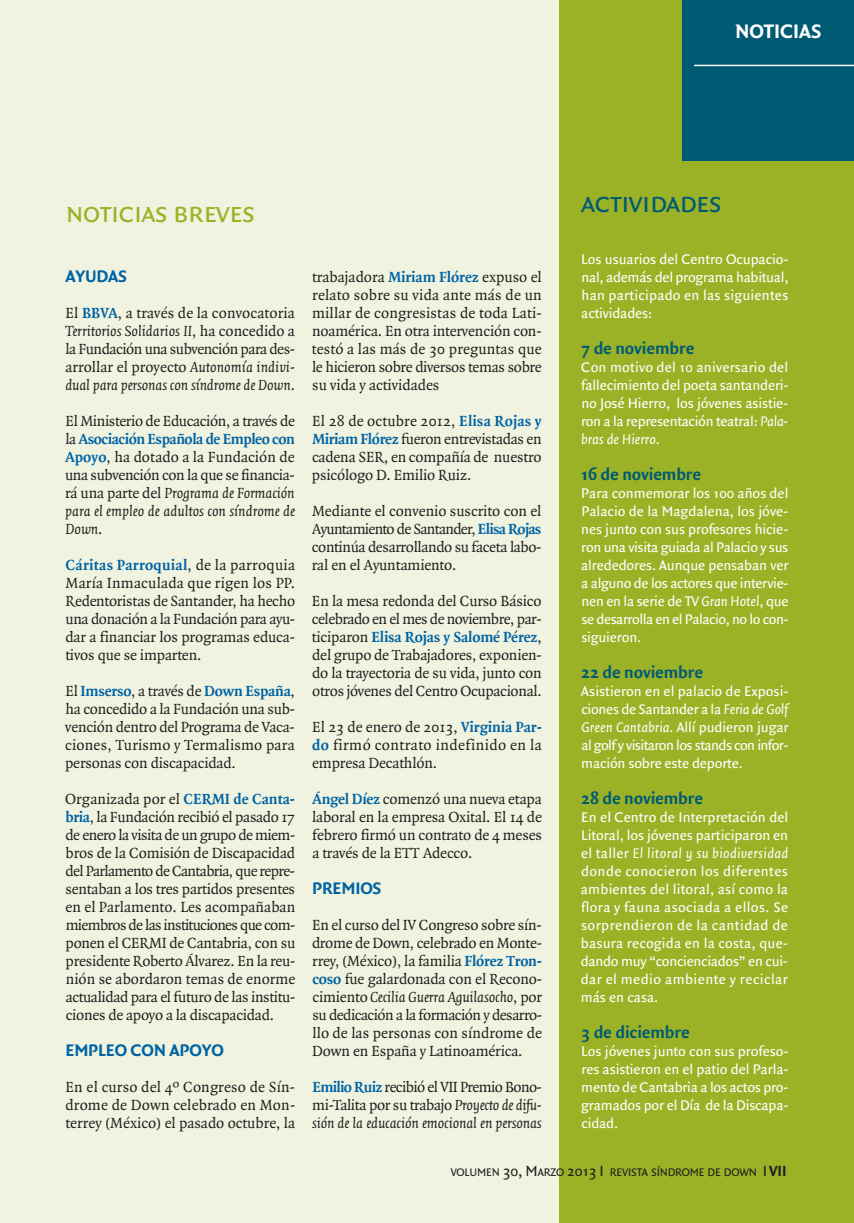
<style>
.page{position:relative;width:854px;height:1223px;background:#fff}
.page>*{position:absolute;margin:0;border:0;box-sizing:border-box;transform-origin:0 0}
.t1{font:30px "Quadraat Sans Small Caps";letter-spacing:-.03em;color:#9cb226}
.t2{font:30px "Quadraat Sans Small Caps";letter-spacing:-.03em;color:#005a74}
.t3{font:700 21px "Quadraat Sans";color:#fff}
.t4{font:700 18px "Quadraat Sans";letter-spacing:-.01em;color:#005a74}
.t5{font:700 18px "Quadraat Sans";letter-spacing:-.01em;color:#0063a4}
.t6{font:15.75px/18px "Quadraat";letter-spacing:-.01em;color:#231f20;text-align:justify}
.t7{font:italic 15.75px/18px "Quadraat";letter-spacing:-.01em;color:#231f20;text-align:justify}
.t8{font:15px/18px "Quadraat Sans";letter-spacing:-.01em;color:#fff;text-align:justify}
.t9{font:11.85px "Quadraat Sans";letter-spacing:-.015em;color:#231f20}
.s1{font-weight:700;color:#0063a4}
.s2{font-style:italic}
.s3{font-weight:700;font-style:normal;color:#0063a4}
.s4{font-style:normal}
.s5{font-size:15.75px}
.s6{font-weight:700;font-size:15.75px}
</style>
<div class="page">
<div style="left:0;top:0;width:854px;height:1222px;background:#f0f3e0"></div>
<div style="left:559px;top:0;width:295px;height:1222px;background:#9cb226"></div>
<div style="left:682px;top:0;width:172px;height:160px;background:#005a74"></div>
<hr style="left:694px;top:65px;width:160px;height:1px;background:#fff">
<h2 class="t3" style="left:735px;top:19px;width:88px">NOTICIAS</h2>
<h1 class="t1" style="left:66px;top:194px;width:191px">noticias breves</h1>
<p class="t5" style="left:66px;top:265px;width:63px">AYUDAS</p>
<p class="t6" style="left:65px;top:303px;width:231px">El <span class="s1">BBVA</span>, a través de la convocatoria <span class="s2">Territorios Solidarios II</span>, ha concedido a la Fundación una subvención para des&shy;arrollar el proyecto <span class="s2">Autonomía indivi&shy;dual para personas con síndrome de Down</span>.</p>
<p class="t6" style="left:65px;top:411px;width:232px">El Ministerio de Educación, a través de la <span class="s1">Asociación Española de Empleo con Apoyo</span>, ha dotado a la Fundación de una subvención con la que se financia&shy;rá una parte del <span class="s2">Programa de Formación para el empleo de adultos con síndrome de Down</span>.</p>
<p class="t6" style="left:65px;top:555px;width:231px"><span class="s1">Cáritas Parroquial</span>, de la parroquia María Inmaculada que rigen los PP.<br>Redentoristas de Santander, ha hecho una donación a la Fundación para ayu&shy;dar a financiar los programas educa&shy;tivos que se imparten.</p>
<p class="t6" style="left:65px;top:681px;width:231px">El <span class="s1">Imserso</span>, a través de <span class="s1">Down España</span>, ha concedido a la Fundación una sub&shy;vención dentro del Programa de Vaca&shy;ciones, Turismo y Termalismo para personas con discapacidad.</p>
<p class="t6" style="left:65px;top:789px;width:232px">Organizada por el <span class="s1">CERMI de Canta&shy;bria</span>, la Fundación recibió el pasado 17 de enero la visita de un grupo de miem&shy;bros de la Comisión de Discapacidad del Parlamento de Cantabria, que repre&shy;sentaban a los tres partidos presentes en el Parlamento. Les acompañaban miembros de las instituciones que com&shy;ponen el CERMI de Cantabria, con su presidente Roberto Álvarez. En la reu&shy;nión se abordaron temas de enorme actualidad para el futuro de las institu&shy;ciones de apoyo a la discapacidad.</p>
<p class="t5" style="left:66px;top:1039px;width:160px">EMPLEO CON APOYO</p>
<p class="t6" style="left:65px;top:1077px;width:231px">En el curso del 4º Congreso de Sín&shy;drome de Down celebrado en Mon&shy;terrey (México) el pasado octubre, la</p>
<p class="t6" style="left:312px;top:267px;width:231px">trabajadora <span class="s1">Miriam Flórez</span> expuso el relato sobre su vida ante más de un millar de congresistas de toda Lati&shy;noamérica. En otra intervención con&shy;testó a las más de 30 preguntas que le hicieron sobre diversos temas sobre su vida y actividades</p>
<p class="t6" style="left:312px;top:411px;width:231px">El 28 de octubre 2012, <span class="s1">Elisa Rojas y Miriam Flórez</span> fueron entrevistadas en cadena SER, en compañía de nuestro psicólogo D. Emilio Ruiz.</p>
<p class="t6" style="left:312px;top:501px;width:231px">Mediante el convenio suscrito con el Ayuntamiento de Santander, <span class="s1">Elisa Rojas </span>continúa desarrollando su faceta labo&shy;ral en el Ayuntamiento.</p>
<p class="t6" style="left:312px;top:591px;width:231px">En la mesa redonda del Curso Básico celebrado en el mes de noviembre, par&shy;ticiparon <span class="s1">Elisa Rojas y Salomé Pérez</span>, del grupo de Trabajadores, exponien&shy;do la trayectoria de su vida, junto con otros jóvenes del Centro Ocupacional.</p>
<p class="t6" style="left:312px;top:717px;width:231px">El 23 de enero de 2013, <span class="s1">Virginia Par&shy;do</span> firmó contrato indefinido en la empresa Decathlón.</p>
<p class="t6" style="left:312px;top:789px;width:231px"><span class="s1">Ángel Díez</span> comenzó una nueva etapa laboral en la empresa Oxital. El 14 de febrero firmó un contrato de 4 meses a través de la ETT Adecco.</p>
<p class="t5" style="left:312px;top:877px;width:71px">PREMIOS</p>
<p class="t6" style="left:312px;top:915px;width:232px">En el curso del IV Congreso sobre sín&shy;drome de Down, celebrado en Monte&shy;rrey, (México), la familia <span class="s1">Flórez Tron&shy;coso</span> fue galardonada con el Recono&shy;cimiento <span class="s2">Cecilia Guerra Aguilasocho</span>, por su dedicación a la formación y desarro&shy;llo de las personas con síndrome de Down en España y Latinoamérica.</p>
<p class="t7" style="left:312px;top:1077px;width:231px"><span class="s3">Emilio Ruiz</span> <span class="s4">recibió el VII Premio Bono&shy;mi-Talita por su trabajo</span> Proyecto de difu&shy;sión de la educación emocional en personas</p>
<h1 class="t2" style="left:581px;top:184px;width:142px">actividades</h1>
<p class="t8" style="left:581px;top:249px;width:209px">Los usuarios del Centro Ocupacio&shy;nal, además del programa habitual, han participado en las siguientes actividades:</p>
<p class="t4" style="left:581px;top:337px;width:115px">7 de noviembre</p>
<p class="t8" style="left:581px;top:357px;width:209px">Con motivo del 10 aniversario del fallecimiento del poeta santanderi&shy;no José Hierro, los jóvenes asistie&shy;ron a la representación teatral: <span class="s2">Pala&shy;bras de Hierro</span>.</p>
<p class="t4" style="left:581px;top:463px;width:122px">16 de noviembre</p>
<p class="t8" style="left:581px;top:483px;width:209px">Para conmemorar los 100 años del Palacio de la Magdalena, los jóve&shy;nes junto con sus profesores hicie&shy;ron una visita guiada al Palacio y sus alrededores. Aunque pensaban ver a alguno de los actores que intervie&shy;nen en la serie de TV <span class="s2">Gran Hotel</span>, que se desarrolla en el Palacio, no lo con&shy;siguieron.</p>
<p class="t4" style="left:581px;top:661px;width:124px">22 de noviembre</p>
<p class="t8" style="left:581px;top:681px;width:209px">Asistieron en el palacio de Exposi&shy;ciones de Santander a la <span class="s2">Feria de Golf Green Cantabria</span>. Allí pudieron jugar al golf y visitaron los stands con infor&shy;mación sobre este deporte.</p>
<p class="t4" style="left:581px;top:787px;width:124px">28 de noviembre</p>
<p class="t8" style="left:581px;top:807px;width:209px">En el Centro de Interpretación del Litoral, los jóvenes participaron en el taller <span class="s2">El litoral y su biodiversidad </span>donde conocieron los diferentes ambientes del litoral, así como la flora y fauna asociada a ellos. Se sorprendieron de la cantidad de basura recogida en la costa, que&shy;dando muy “concienciados” en cui&shy;dar el medio ambiente y reciclar más en casa.</p>
<p class="t4" style="left:581px;top:1021px;width:110px">3 de diciembre</p>
<p class="t8" style="left:581px;top:1041px;width:209px">Los jóvenes junto con sus profeso&shy;res asistieron en el patio del Parla&shy;mento de Cantabria a los actos pro&shy;gramados por el Día de la Discapa&shy;cidad.</p>
<p class="t9" style="left:451px;top:1164px;width:337px">VOLUMEN <span class="s5">30, M</span>ARZO <span class="s5">2013 I</span> REVISTA SÍNDROME DE DOWN <span class="s5">I</span> <span class="s6">VII</span></p>
</div>
